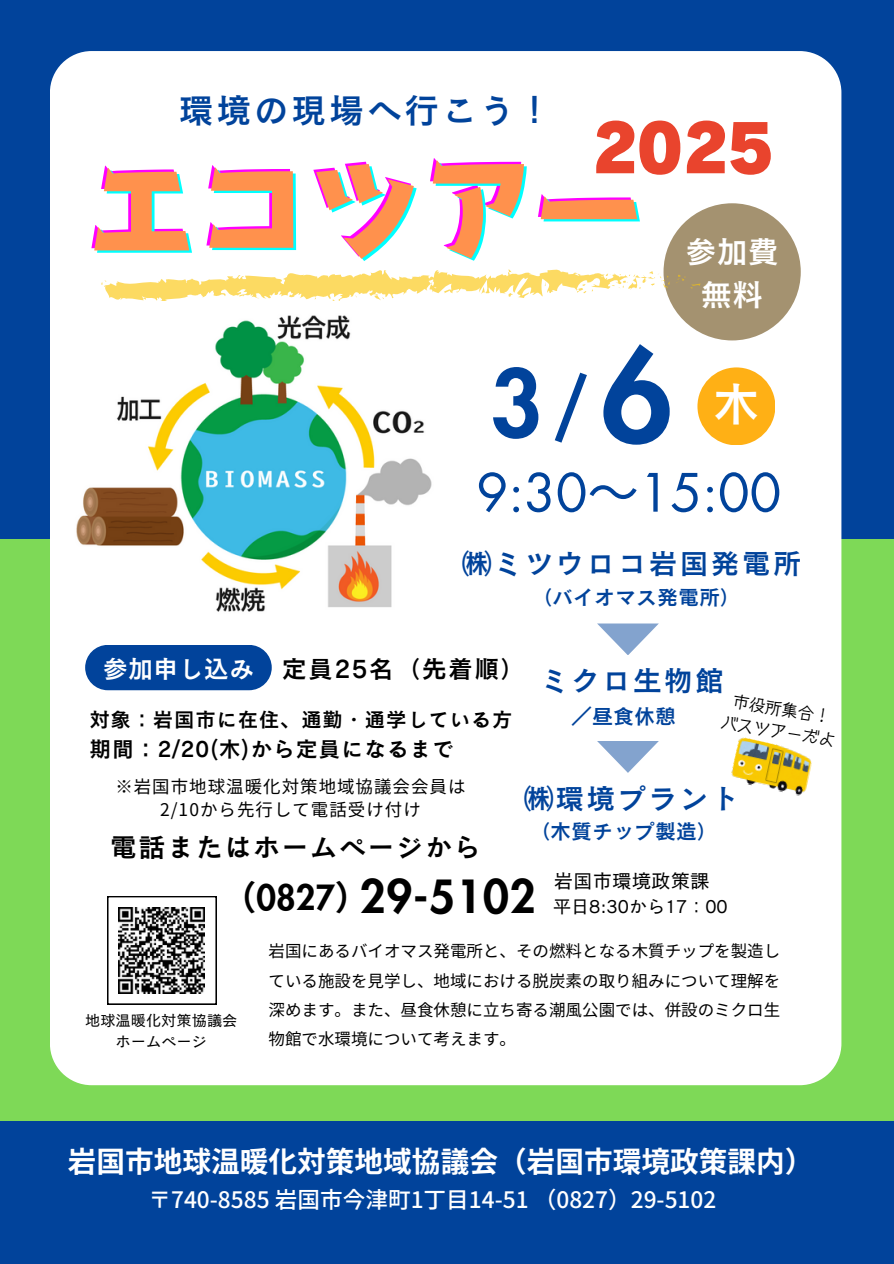
<style>
.page{position:relative;width:894px;height:1264px;background:#fff}
.page>*{position:absolute;margin:0;border:0;box-sizing:border-box;transform-origin:0 0}
.t1{font:800 124.95px "Futura LT Pro";color:#01439b}
.t2{font:117.45px "TT Gospel EB";letter-spacing:-.05em;color:#f0f}
.t3{font:800 90.45px "Futura LT Pro";color:#01439b}
.t4{font:800 69.3px "Futura LT Pro";color:#01439b}
.t5{font:65.55px "Canva Rodin Cattleya Pro UB";color:#e9442d}
.t6{font:51.3px "Futura LT Pro";color:#01439b}
.t7{font:46.95px "Canva Cezanne Pro N DB";color:#fff}
.t8{font:800 44.55px "Futura LT Pro";letter-spacing:.025em;color:#000}
.t9{font:34.8px "Canva Cezanne Pro N DB";letter-spacing:.08em;color:#01439b}
.t10{font:800 33.9px "Futura LT Pro";color:#000}
.t11{font:31.2px/42.8px "Canva Cezanne Pro N DB";color:#fff;text-align:center}
.t12{font:700 28.65px "Noto Sans CJ Ksc";color:#fff}
.t13{font:28.65px "Canva Cezanne Pro N DB";letter-spacing:.08em;color:#01439b}
.t14{font:27px "Canva Cezanne Pro N DB";letter-spacing:.06em;color:#000}
.t15{font:25.2px "Canva Cezanne Pro N DB";color:#fff}
.t16{font:24.9px "Canva Cezanne Pro N DB";letter-spacing:.06em;color:#000}
.t17{font:500 22.65px "Noto Sans JP";color:#fff}
.t18{font:21.9px "Canva Cezanne Pro N DB";letter-spacing:.035em;color:#000}
.t19{font:21px "Canva Cezanne Pro N DB";color:#01439b}
.t20{font:20.4px "Canva Cezanne Pro N DB";letter-spacing:.035em;color:#000}
.t21{font:19.5px "Canva Cezanne Pro N M";color:#000}
.t22{font:18px "Canva Cezanne Pro N M";color:#000}
.t23{font:17.4px "Noto Sans JP";letter-spacing:.06em;color:#000}
.t24{font:16.5px/29.2px "Noto Sans JP";color:#000;text-align:justify}
.t25{font:16.5px "TT New Cinema A D";color:#000}
.t26{font:15.3px "Canva Cezanne Pro N M";color:#000}
.s1{font-family:"Noto Sans CJ Ksc"}
.s2{font-family:"Noto Sans CJ Ksc";font-weight:700}
</style>
<div class="page">
<div style="left:0;top:0;width:893px;height:1263px;background:#01439b"></div>
<div style="left:0;top:539px;width:893px;height:581px;background:#7ed957"></div>
<div style="left:50px;top:51px;width:791px;height:1034px;background:#fff;border-radius:42px"></div>
<div style="left:663px;top:203px;width:137px;height:137px;background:#a49270;border-radius:50%"></div>
<svg style="left:101px;top:263px;width:605px;height:44px"></svg>
<div style="left:85px;top:645px;width:187px;height:45px;background:#01439b;border-radius:23px"></div>
<svg style="left:107px;top:896px;width:109px;height:108px"></svg>
<img style="left:119px;top:907px;width:85px;height:86px">
<svg style="left:597px;top:623px;width:61px;height:32px"></svg>
<svg style="left:597px;top:741px;width:61px;height:32px"></svg>
<img style="left:731px;top:737px;width:81px;height:59px">
<img style="left:76px;top:301px;width:361px;height:311px">
<div style="left:697px;top:367px;width:78px;height:78px;background:#ffb015;border-radius:50%"></div>
<p class="t9" style="left:179px;top:92px;width:374px">環境の現場へ行こう！</p>
<p class="t5" style="left:591px;top:115px;width:183px">2025</p>
<h2 class="t2" style="left:80px;top:147px;width:566px">エコツアー</h2>
<h5 class="t11" style="left:685px;top:230px;width:95px">参加費無料</h5>
<p class="t3" style="left:490px;top:362px;width:54px">3</p>
<p class="t1" style="left:600px;top:339px;width:74px">6</p>
<p class="t4" style="left:552px;top:374px;width:39px">/</p>
<p class="t7" style="left:712px;top:380px;width:44px">木</p>
<p class="t6" style="left:476px;top:469px;width:306px">9:30<span class="s1">～</span>15:00</p>
<p class="t13" style="left:462px;top:549px;width:340px">㈱ミツウロコ岩国発電所</p>
<p class="t19" style="left:531px;top:586px;width:211px">（バイオマス発電所）</p>
<h2 class="t15" style="left:103px;top:655px;width:153px">参加申し込み</h2>
<p class="t16" style="left:282px;top:656px;width:245px">定員25名（先着順）</p>
<p class="t20" style="left:89px;top:709px;width:422px">対象：岩国市に在住、通勤・通学している方</p>
<p class="t18" style="left:89px;top:738px;width:366px">期間：2/20(木)から定員になるまで</p>
<h4 class="t23" style="left:115px;top:772px;width:351px">※岩国市地球温暖化対策地域協議会会員は</h4>
<h5 class="t23" style="left:160px;top:796px;width:262px">2/10から先行して電話受け付け</h5>
<p class="t14" style="left:110px;top:833px;width:372px">電話またはホームページから</p>
<p class="t13" style="left:540px;top:666px;width:185px">ミクロ生物館</p>
<h3 class="t25" style="left:734px;top:693px;width:100px;rotate:9deg">市役所集合！</h3>
<p class="t19" style="left:571px;top:705px;width:106px">／昼食休憩</p>
<h6 class="t25" style="left:722px;top:714px;width:117px;rotate:9deg">バスツアーだよ</h6>
<p class="t13" style="left:524px;top:783px;width:216px">㈱環境プラント</p>
<p class="t19" style="left:529px;top:820px;width:190px">（木質チップ製造）</p>
<p class="t10" style="left:222px;top:882px;width:148px"><span class="s2">（</span>0827<span class="s2">）</span></p>
<p class="t8" style="left:359px;top:876px;width:177px">29-5102</p>
<p class="t21" style="left:553px;top:870px;width:157px">岩国市環境政策課</p>
<p class="t22" style="left:553px;top:897px;width:176px">平日8:30から17：00</p>
<h1 class="t26" style="left:85px;top:1012px;width:154px">地球温暖化対策協議会</h1>
<h6 class="t26" style="left:115px;top:1033px;width:93px">ホームページ</h6>
<h6 class="t24" style="left:268px;top:935px;width:513px">岩国にあるバイオマス発電所と、その燃料となる木質チップを製造している施設を見学し、地域における脱炭素の取り組みについて理解を深めます。また、昼食休憩に立ち寄る潮風公園では、併設のミクロ生物館で水環境について考えます。</h6>
<h6 class="t12" style="left:68px;top:1138px;width:746px">岩国市地球温暖化対策地域協議会（岩国市環境政策課内）</h6>
<p class="t17" style="left:148px;top:1181px;width:569px">〒740-8585 岩国市今津町1丁目 14-51 （0827）29-5102</p>
</div>
